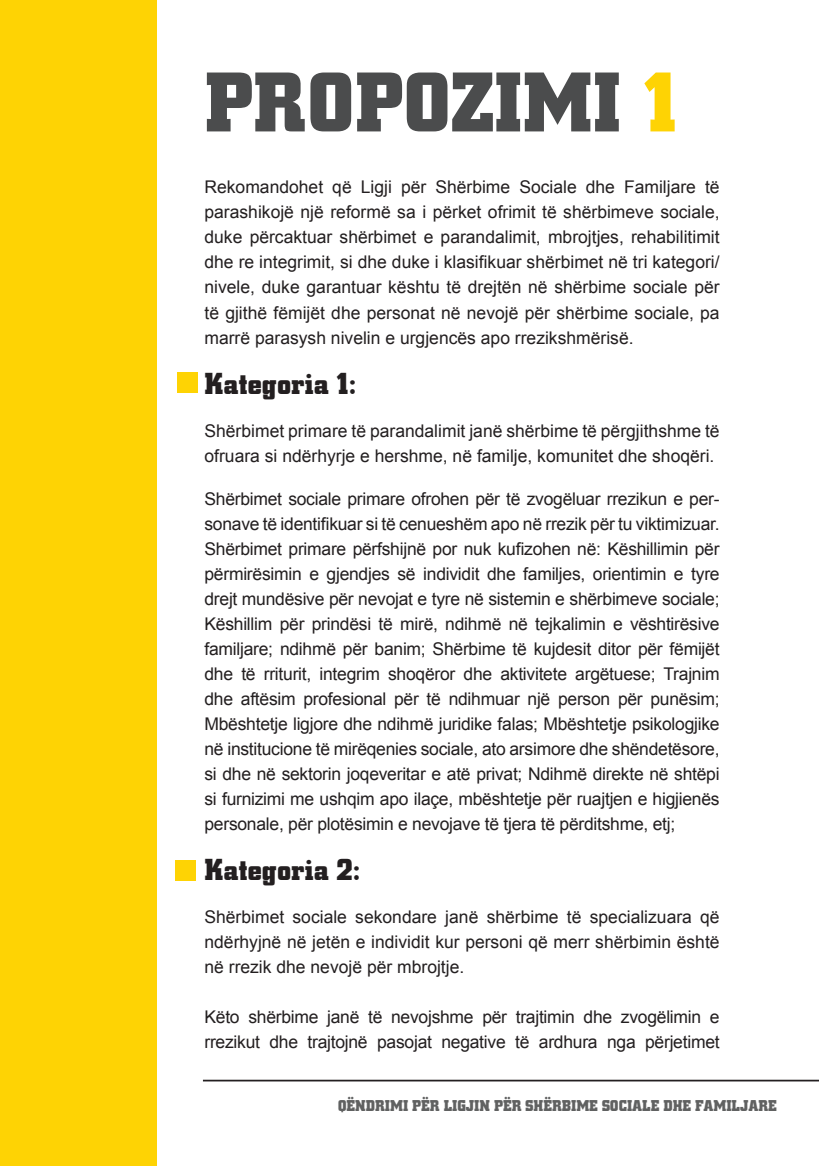
<style>
.page{position:relative;width:819px;height:1166px;background:#fff}
.page>*{position:absolute;margin:0;border:0;box-sizing:border-box;transform-origin:0 0}
.t1{font:700 88.38px "City D";color:#4b4c4d}
.t2{font:700 31.5px "City D";color:#231f20}
.t3{font:17.5px/25px "Arial";color:#231f20;text-align:justify}
.t4{font:700 16.28px "City D";color:#606161}
.s1{color:#fed304}
</style>
<div class="page">
<hr style="left:203px;top:1079px;width:616px;height:2px;background:#231f20">
<div style="left:0;top:0;width:156px;height:1166px;background:#fed304"></div>
<div style="left:177px;top:373px;width:20px;height:20px;background:#fed304"></div>
<div style="left:175px;top:860px;width:21px;height:20px;background:#fed304"></div>
<h1 class="t1" style="left:204px;top:53px;width:474px">PROPOZIMI <span class="s1">1</span></h1>
<p class="t3" style="left:204px;top:175px;width:516px">Rekomandohet që Ligji për Shërbime Sociale dhe Familjare të parashikojë një reformë sa i përket ofrimit të shërbimeve sociale, duke përcaktuar shërbimet e parandalimit, mbrojtjes, rehabilitimit dhe re integrimit, si dhe duke i klasifikuar shërbimet në tri kategori/ nivele, duke garantuar kështu të drejtën në shërbime sociale për të gjithë fëmijët dhe personat në nevojë për shërbime sociale, pa marrë parasysh nivelin e urgjencës apo rrezikshmërisë.</p>
<h2 class="t2" style="left:204px;top:365px;width:153px">Kategoria 1:</h2>
<p class="t3" style="left:204px;top:418px;width:516px">Shërbimet primare të parandalimit janë shërbime të përgjithshme të ofruara si ndërhyrje e hershme, në familje, komunitet dhe shoqëri.</p>
<p class="t3" style="left:204px;top:486px;width:516px">Shërbimet sociale primare ofrohen për të zvogëluar rrezikun e per&shy;sonave të identifikuar si të cenueshëm apo në rrezik për tu viktimizuar.<br>Shërbimet primare përfshijnë por nuk kufizohen në: Këshillimin për përmirësimin e gjendjes së individit dhe familjes, orientimin e tyre drejt mundësive për nevojat e tyre në sistemin e shërbimeve sociale; Këshillim për prindësi të mirë, ndihmë në tejkalimin e vështirësive familjare; ndihmë për banim; Shërbime të kujdesit ditor për fëmijët dhe të rriturit, integrim shoqëror dhe aktivitete argëtuese; Trajnim dhe aftësim profesional për të ndihmuar një person për punësim; Mbështetje ligjore dhe ndihmë juridike falas; Mbështetje psikologjike në institucione të mirëqenies sociale, ato arsimore dhe shëndetësore, si dhe në sektorin joqeveritar e atë privat; Ndihmë direkte në shtëpi si furnizimi me ushqim apo ilaçe, mbështetje për ruajtjen e higjienës personale, për plotësimin e nevojave të tjera të përditshme, etj;</p>
<h2 class="t2" style="left:204px;top:852px;width:157px">Kategoria 2:</h2>
<p class="t3" style="left:204px;top:905px;width:516px">Shërbimet sociale sekondare janë shërbime të specializuara që ndërhyjnë në jetën e individit kur personi që merr shërbimin është në rrezik dhe nevojë për mbrojtje.</p>
<p class="t3" style="left:204px;top:1005px;width:516px">Këto shërbime janë të nevojshme për trajtimin dhe zvogëlimin e rrezikut dhe trajtojnë pasojat negative të ardhura nga përjetimet</p>
<p class="t4" style="left:338px;top:1097px;width:440px">QËNDRIMI PËR LIGJIN PËR SHËRBIME SOCIALE DHE FAMILJARE</p>
</div>
